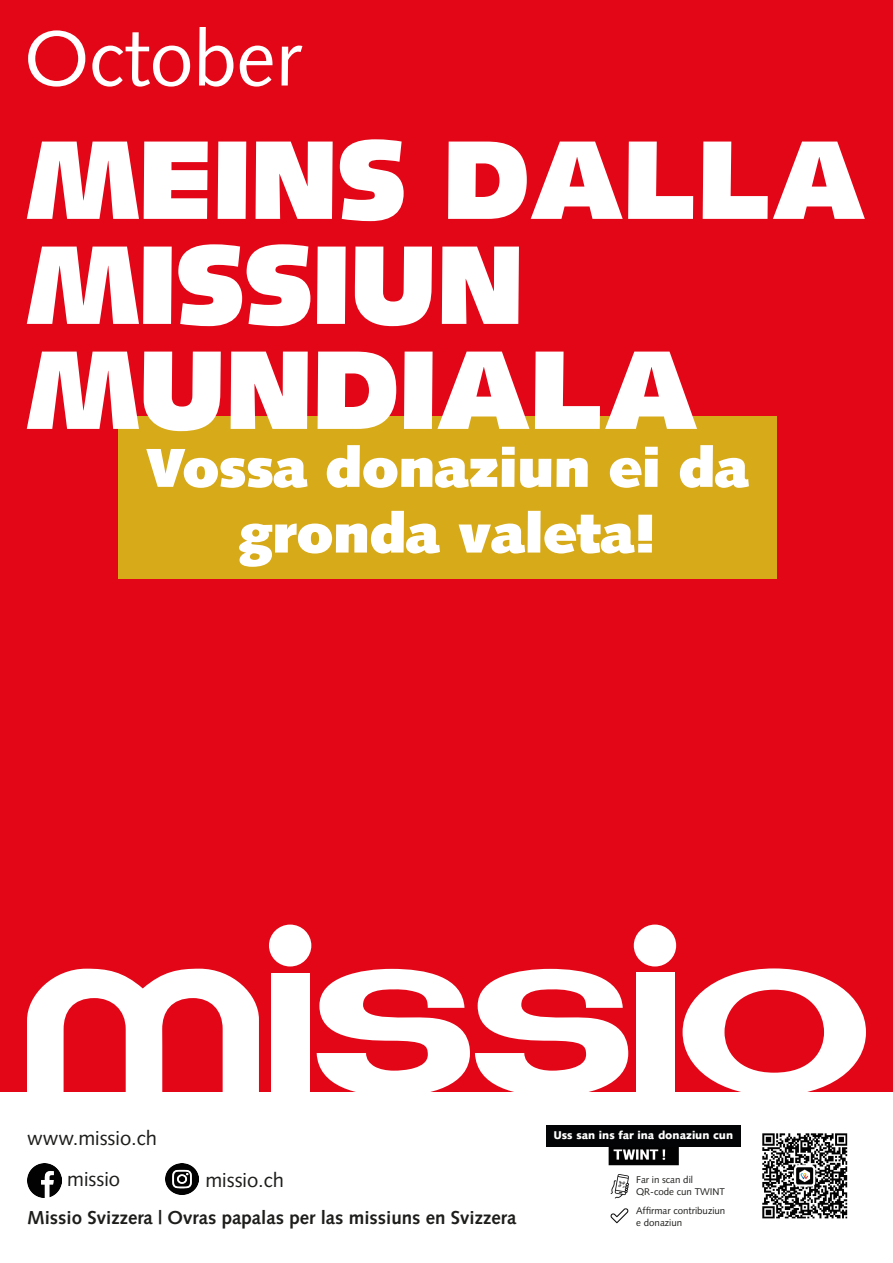
<style>
.page{position:relative;width:893px;height:1263px;background:#e30617}
.page>*{position:absolute;margin:0;border:0;box-sizing:border-box;transform-origin:0 0}
.t1{font:900 111.75px/105px "Syntax LT Std";color:#fff}
.t2{font:78px "Syntax LT Std";color:#fff}
.t3{font:900 54.75px "Syntax LT Std";color:#fff}
.t4{font:20.25px "Syntax LT Std";color:#1d1d1b}
.t5{font:700 18.75px "Syntax LT Std";color:#1d1d1b}
.t6{font:900 11.25px "Syntax LT Std";color:#fff}
.t7{font:9.75px/11.7px "Syntax LT Std";color:#1d1d1b}
</style>
<div class="page">
<div style="left:0;top:1093px;width:893px;height:170px;background:#fff"></div>
<div style="left:118px;top:416px;width:659px;height:162px;background:#d7aa1a"></div>
<div style="left:271px;top:973px;width:39px;height:120px;background:#fff"></div>
<svg style="left:317px;top:969px;width:311px;height:124px"></svg>
<svg style="left:683px;top:968px;width:183px;height:125px"></svg>
<div style="left:269px;top:924px;width:42px;height:42px;background:#fff;border-radius:50%"></div>
<div style="left:634px;top:924px;width:42px;height:42px;background:#fff;border-radius:50%"></div>
<div style="left:636px;top:972px;width:39px;height:121px;background:#fff"></div>
<svg style="left:27px;top:969px;width:232px;height:124px"></svg>
<img style="left:27px;top:1163px;width:34px;height:34px">
<img style="left:166px;top:1163px;width:32px;height:32px">
<img style="left:597px;top:1133px;width:251px;height:91px">
<div style="left:546px;top:1125px;width:195px;height:21px;background:#030405"></div>
<div style="left:633px;top:1172px;width:110px;height:59px;background:#fff"></div>
<p class="t2" style="left:24px;top:12px;width:279px">October</p>
<p class="t1" style="left:27px;top:128px;width:840px">MEINS DALLA</p>
<p class="t1" style="left:27px;top:233px;width:672px">MISSIUN<br>MUNDIALA</p>
<p class="t3" style="left:146px;top:435px;width:604px">Vossa donaziun ei da</p>
<p class="t3" style="left:239px;top:501px;width:418px">gronda valeta!</p>
<p class="t4" style="left:27px;top:1126px;width:132px">www.missio.ch</p>
<p class="t4" style="left:67px;top:1167px;width:54px">missio</p>
<p class="t4" style="left:205px;top:1168px;width:80px">missio.ch</p>
<p class="t5" style="left:27px;top:1207px;width:491px">Missio Svizzera | Ovras papalas per las missiuns en Svizzera</p>
<p class="t6" style="left:554px;top:1128px;width:181px">Uss san ins far ina donaziun cun</p>
<p class="t7" style="left:636px;top:1174px;width:90px">Far in scan dil<br>QR-code cun TWINT</p>
<p class="t7" style="left:636px;top:1205px;width:91px">Affirmar contribuziun e donaziun</p>
</div>
